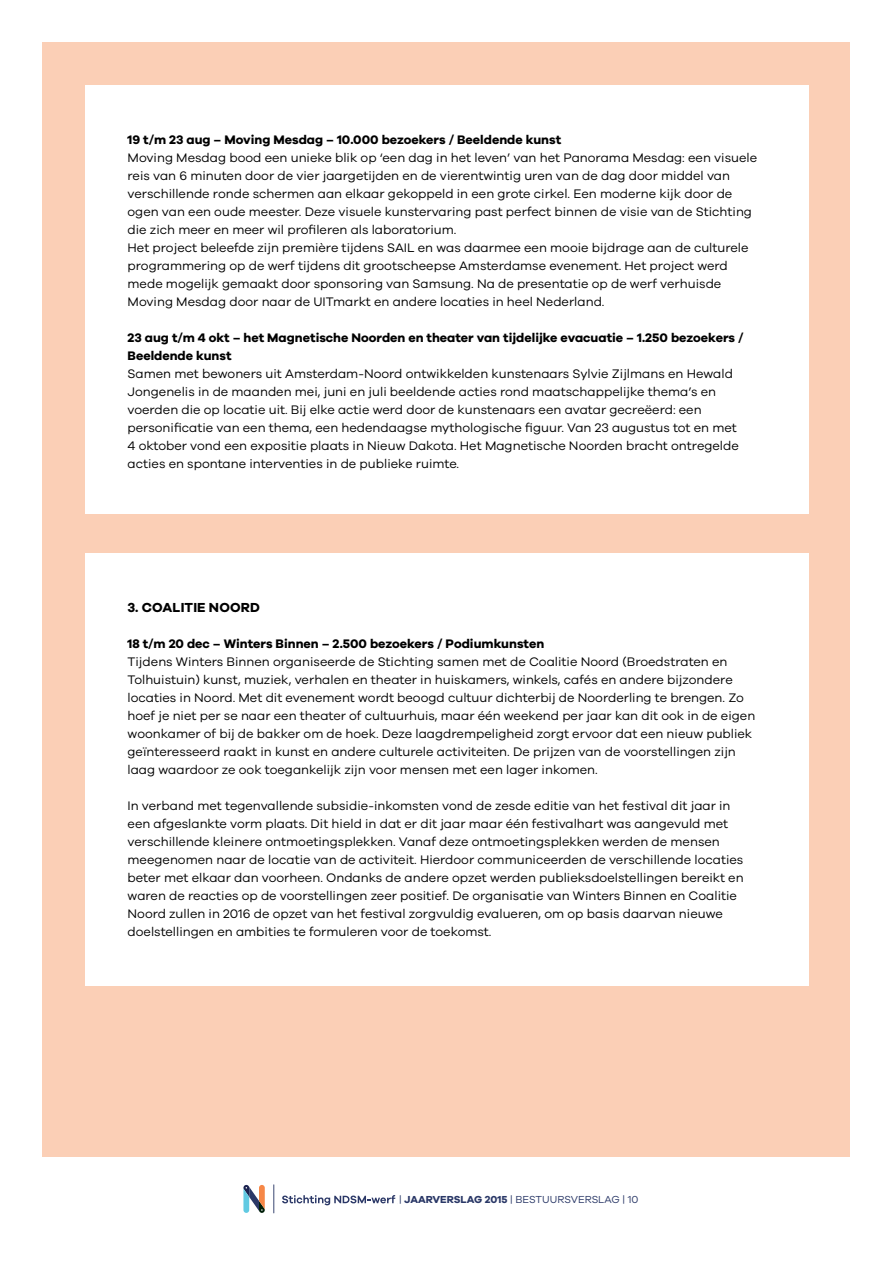
<style>
.page{position:relative;width:893px;height:1263px;background:#fff}
.page>*{position:absolute;margin:0;border:0;box-sizing:border-box;transform-origin:0 0}
.t1{font:700 13.5px "Galano Grotesque";letter-spacing:.01em;color:#000}
.t2{font:12.75px/18px "Galano Grotesque";color:#000}
.t3{font:700 12.75px/18px "Galano Grotesque";color:#000}
.t4{font:10.5px "Galano Grotesque";color:#2a3867}
.s1{font-weight:700}
</style>
<div class="page">
<svg style="left:243px;top:1185px;width:22px;height:28px"></svg>
<svg style="left:282px;top:1195px;width:113px;height:10px"></svg>
<svg style="left:273px;top:1184px;width:1px;height:29px"></svg>
<div style="left:43px;top:43px;width:807px;height:1114px;background:#fbcfb6"></div>
<div style="left:85px;top:85px;width:723px;height:428px;background:#fff"></div>
<div style="left:85px;top:554px;width:723px;height:432px;background:#fff"></div>
<p class="t3" style="left:128px;top:130px;width:435px">19 t/m 23 aug – Moving Mesdag – 10.000 bezoekers / Beeldende kunst</p>
<p class="t2" style="left:128px;top:148px;width:631px">Moving Mesdag bood een unieke blik op ‘een dag in het leven’ van het Panorama Mesdag: een visuele reis van 6 minuten door de vier jaargetijden en de vierentwintig uren van de dag door middel van verschillende ronde schermen aan elkaar gekoppeld in een grote cirkel. Een moderne kijk door de ogen van een oude meester. Deze visuele kunstervaring past perfect binnen de visie van de Stichting die zich meer en meer wil profileren als laboratorium.<br>Het project beleefde zijn première tijdens SAIL en was daarmee een mooie bijdrage aan de culturele programmering op de werf tijdens dit grootscheepse Amsterdamse evenement. Het project werd mede mogelijk gemaakt door sponsoring van Samsung. Na de presentatie op de werf verhuisde Moving Mesdag door naar de UITmarkt en andere locaties in heel Nederland.</p>
<p class="t3" style="left:128px;top:328px;width:618px">23 aug t/m 4 okt – het Magnetische Noorden en theater van tijdelijke evacuatie – 1.250 bezoekers /<br>Beeldende kunst</p>
<p class="t2" style="left:128px;top:365px;width:613px">Samen met bewoners uit Amsterdam-Noord ontwikkelden kunstenaars Sylvie Zijlmans en Hewald Jongenelis in de maanden mei, juni en juli beeldende acties rond maatschappelijke thema’s en voerden die op locatie uit. Bij elke actie werd door de kunstenaars een avatar gecreëerd: een personificatie van een thema, een hedendaagse mythologische figuur. Van 23 augustus tot en met 4 oktober vond een expositie plaats in Nieuw Dakota. Het Magnetische Noorden bracht ontregelde acties en spontane interventies in de publieke ruimte.</p>
<p class="t1" style="left:128px;top:599px;width:134px">3. Coalitie Noord</p>
<p class="t3" style="left:128px;top:634px;width:418px">18 t/m 20 dec – Winters Binnen – 2.500 bezoekers / Podiumkunsten</p>
<p class="t2" style="left:128px;top:652px;width:629px">Tijdens Winters Binnen organiseerde de Stichting samen met de Coalitie Noord (Broedstraten en Tolhuistuin) kunst, muziek, verhalen en theater in huiskamers, winkels, cafés en andere bijzondere locaties in Noord. Met dit evenement wordt beoogd cultuur dichterbij de Noorderling te brengen. Zo hoef je niet per se naar een theater of cultuurhuis, maar één weekend per jaar kan dit ook in de eigen woonkamer of bij de bakker om de hoek. Deze laagdrempeligheid zorgt ervoor dat een nieuw publiek geïnteresseerd raakt in kunst en andere culturele activiteiten. De prijzen van de voorstellingen zijn laag waardoor ze ook toegankelijk zijn voor mensen met een lager inkomen.</p>
<p class="t2" style="left:128px;top:796px;width:618px">In verband met tegenvallende subsidie-inkomsten vond de zesde editie van het festival dit jaar in een afgeslankte vorm plaats. Dit hield in dat er dit jaar maar één festivalhart was aangevuld met verschillende kleinere ontmoetingsplekken. Vanaf deze ontmoetingsplekken werden de mensen meegenomen naar de locatie van de activiteit. Hierdoor communiceerden de verschillende locaties beter met elkaar dan voorheen. Ondanks de andere opzet werden publieksdoelstellingen bereikt en waren de reacties op de voorstellingen zeer positief. De organisatie van Winters Binnen en Coalitie Noord zullen in 2016 de opzet van het festival zorgvuldig evalueren, om op basis daarvan nieuwe doelstellingen en ambities te formuleren voor de toekomst.</p>
<p class="t4" style="left:399px;top:1193px;width:241px">| <span class="s1">JAARVERSLAG 2015</span> | BESTUURSVERSLAG | 10</p>
</div>
